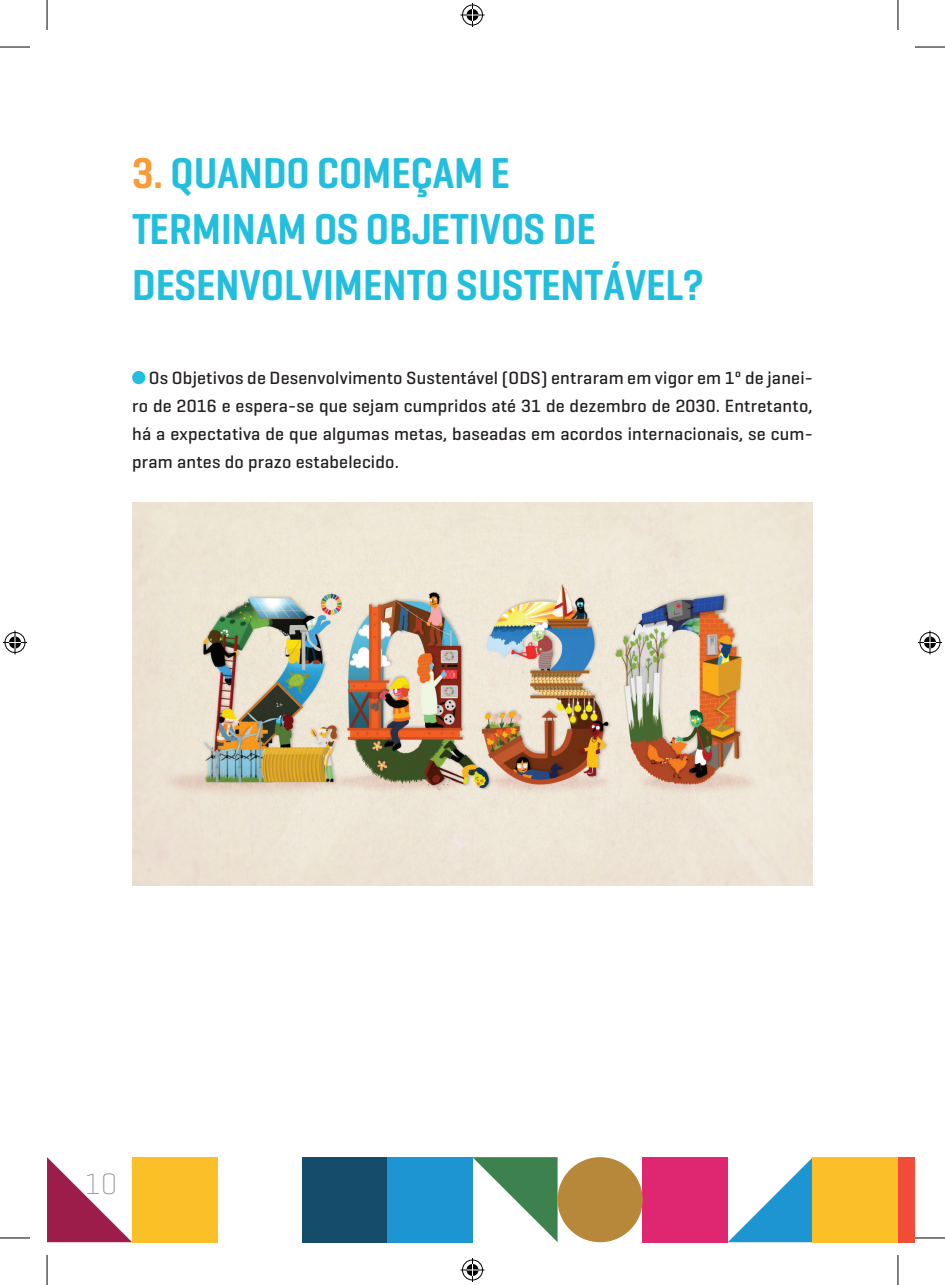
<style>
.page{position:relative;width:945px;height:1285px;background:#fff}
.page>*{position:absolute;margin:0;border:0;box-sizing:border-box;transform-origin:0 0}
.t1{font:700 44px/56px "Geogrotesque Cond";color:#22bede}
.t2{font:300 30px "Geogrotesque";color:#939598}
.t3{font:500 18px/28px "Geogrotesque";letter-spacing:.01em;color:#231f20;text-align:justify}
.s1{color:#f89b38}
</style>
<div class="page">
<div style="left:897px;top:1157px;width:17px;height:85px;background:#ef4d37"></div>
<svg style="left:47px;top:1157px;width:85px;height:85px"></svg>
<svg style="left:727px;top:1157px;width:85px;height:85px"></svg>
<div style="left:812px;top:1157px;width:85px;height:85px;background:#fbc028"></div>
<div style="left:302px;top:1157px;width:85px;height:85px;background:#154c6c"></div>
<svg style="left:472px;top:1157px;width:85px;height:85px"></svg>
<div style="left:642px;top:1157px;width:85px;height:85px;background:#df2671"></div>
<div style="left:387px;top:1157px;width:85px;height:85px;background:#1d95d3"></div>
<div style="left:557px;top:1157px;width:85px;height:85px;background:#b7873a;border-radius:50%"></div>
<div style="left:132px;top:1157px;width:85px;height:85px;background:#fbc028"></div>
<div style="left:132px;top:371px;width:13px;height:13px;background:#22bede;border-radius:50%"></div>
<img style="left:132px;top:503px;width:680px;height:382px">
<hr style="left:0;top:47px;width:30px;height:1px;background:#000">
<hr style="left:914px;top:47px;width:30px;height:1px;background:#000">
<hr style="left:0;top:1237px;width:30px;height:1px;background:#000">
<hr style="left:914px;top:1237px;width:30px;height:1px;background:#000">
<hr style="left:47px;top:0;width:1px;height:30px;background:#000">
<hr style="left:47px;top:1255px;width:1px;height:30px;background:#000">
<hr style="left:897px;top:0;width:1px;height:30px;background:#000">
<hr style="left:897px;top:1255px;width:1px;height:30px;background:#000">
<svg style="left:460px;top:3px;width:24px;height:24px"></svg>
<svg style="left:460px;top:1258px;width:24px;height:24px"></svg>
<svg style="left:3px;top:630px;width:24px;height:24px"></svg>
<svg style="left:918px;top:630px;width:23px;height:24px"></svg>
<h1 class="t1" style="left:132px;top:144px;width:572px"><span class="s1">3.</span> QUANDO COMEÇAM E<br>TERMINAM OS OBJETIVOS DE<br>DESENVOLVIMENTO SUSTENTÁVEL?</h1>
<p class="t3" style="left:132px;top:364px;width:682px;text-indent:17px">Os Objetivos de Desenvolvimento Sustentável (ODS) entraram em vigor em 1º de janei&shy;ro de 2016 e espera-se que sejam cumpridos até 31 de dezembro de 2030. Entretanto, há a expectativa de que algumas metas, baseadas em acordos internacionais, se cum&shy;pram antes do prazo estabelecido.</p>
<h2 class="t2" style="left:85px;top:1165px;width:34px">10</h2>
</div>
